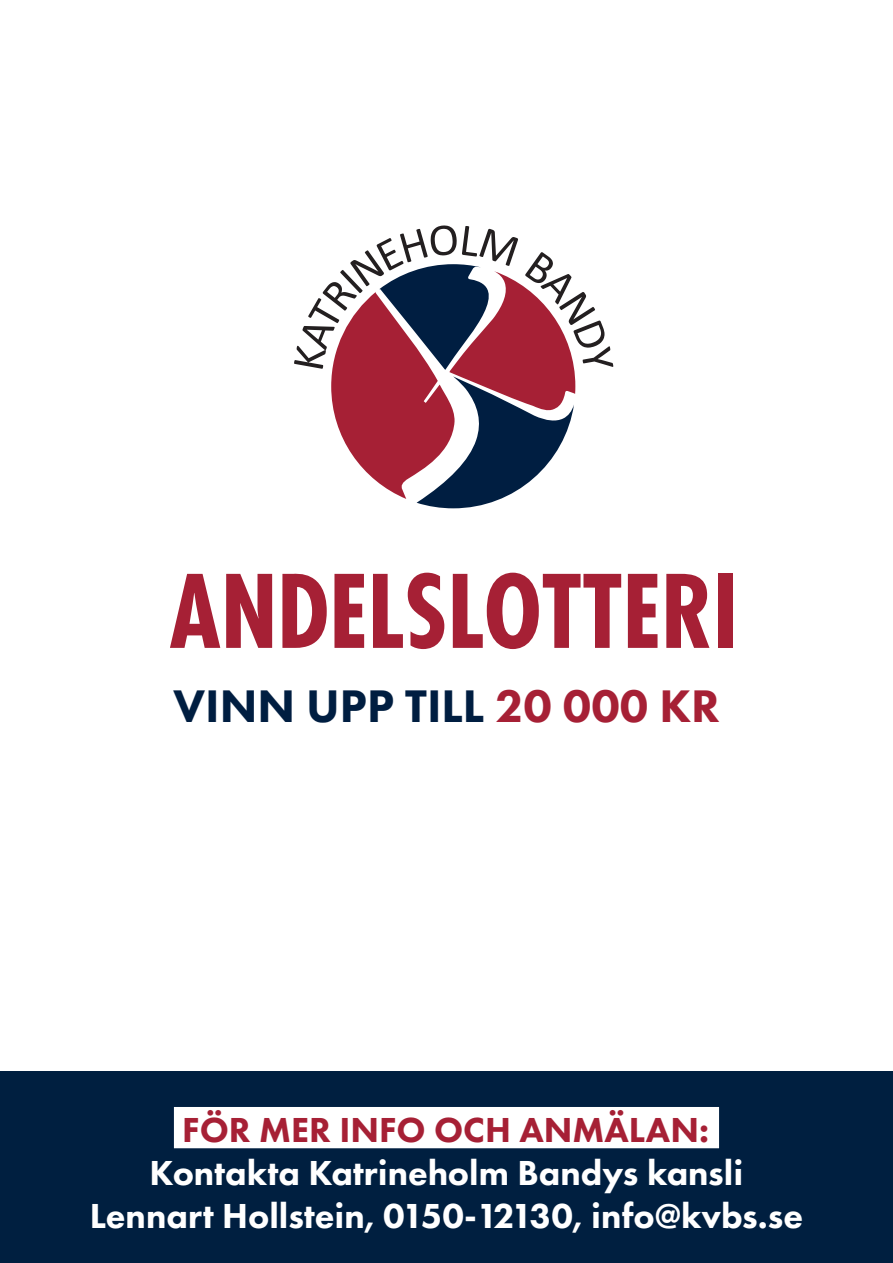
<style>
.page{position:relative;width:893px;height:1263px;background:#fff}
.page>*{position:absolute;margin:0;border:0;box-sizing:border-box;transform-origin:0 0}
.t1{font:700 condensed 98.25px "Futura";color:#a62035}
.t2{font:800 47.4px "Futura PT";color:#001e41}
.t3{font:800 36px/43.2px "Futura PT";color:#fff;text-align:center}
.s1{color:#a62035}
</style>
<div class="page">
<div style="left:0;top:1071px;width:893px;height:192px;background:#001f40"></div>
<svg style="left:294px;top:225px;width:319px;height:144px"></svg>
<svg style="left:379px;top:264px;width:195px;height:244px"></svg>
<svg style="left:331px;top:271px;width:244px;height:228px"></svg>
<div style="left:174px;top:1107px;width:545px;height:41px;background:#fff"></div>
<hr style="left:892px;top:0;width:1px;height:1263px;background:#001e41">
<hr style="left:892px;top:269px;width:1px;height:68px;background:#fff">
<h1 class="t1" style="left:169px;top:548px;width:571px">ANDELSLOTTERI</h1>
<h2 class="t2" style="left:173px;top:677px;width:548px">VINN UPP TILL <span class="s1">20 000 KR</span></h2>
<p class="t3" style="left:90px;top:1107px;width:715px"><span class="s1">FÖR MER INFO OCH ANMÄLAN:</span>.<br>Kontakta Katrineholm Bandys kansli<br>Lennart Hollstein, 0150-12130, info@kvbs.se</p>
</div>
